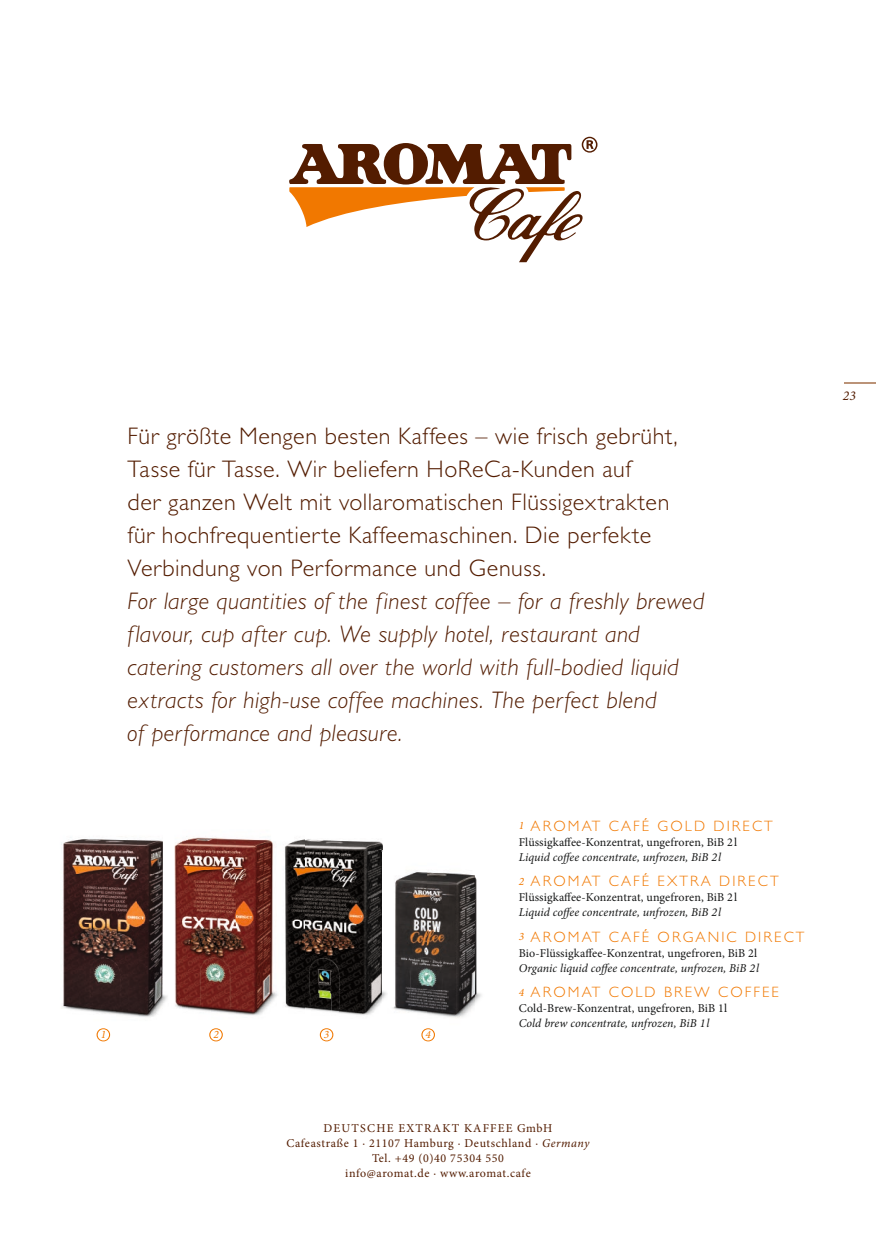
<style>
.page{position:relative;width:876px;height:1242px;background:#fff}
.page>*{position:absolute;margin:0;border:0;box-sizing:border-box;transform-origin:0 0}
.t1{font:italic 300 24px/33px "Gill Sans";letter-spacing:.02em;color:#531c00}
.t2{font:300 24px/33px "Gill Sans";letter-spacing:.02em;color:#531c00}
.t3{font:300 15px "Gill Sans";letter-spacing:.14em;color:#f17800}
.t4{font:italic 13.5px "Minion Pro";color:#531c00}
.t5{font:12px "Minion Pro";letter-spacing:.01em;color:#151616}
.t6{font:italic 12px "Minion Pro";color:#151616}
.t7{font:12px/15px "Minion Pro";letter-spacing:.05em;color:#531c00;text-align:center}
.t8{font:italic 11.25px "Minion Pro";color:#f17800}
.s1{font-family:"Minion Pro";font-weight:400;font-style:italic;font-size:11.25px}
.s2{font-style:italic}
</style>
<div class="page">
<svg style="left:289px;top:137px;width:308px;height:125px"></svg>
<img style="left:61px;top:839px;width:121px;height:134px">
<img style="left:62px;top:973px;width:242px;height:44px">
<img style="left:340px;top:852px;width:142px;height:166px">
<img style="left:140px;top:837px;width:164px;height:33px">
<img style="left:182px;top:870px;width:122px;height:103px">
<img style="left:140px;top:974px;width:42px;height:43px">
<img style="left:236px;top:837px;width:147px;height:14px">
<img style="left:304px;top:851px;width:75px;height:47px">
<img style="left:304px;top:898px;width:36px;height:95px">
<img style="left:236px;top:993px;width:190px;height:44px">
<svg style="left:209px;top:1028px;width:14px;height:13px"></svg>
<svg style="left:320px;top:1028px;width:13px;height:13px"></svg>
<svg style="left:421px;top:1028px;width:14px;height:13px"></svg>
<svg style="left:97px;top:1028px;width:13px;height:13px"></svg>
<hr style="left:844px;top:382px;width:32px;height:1px;background:#bb9378">
<p class="t2" style="left:128px;top:419px;width:551px">Für größte Mengen besten Kaffees – wie frisch gebrüht, Tasse für Tasse. Wir beliefern HoReCa-Kunden auf<br>der ganzen Welt mit vollaromatischen Flüssigextrakten für hochfrequentierte Kaffeemaschinen. Die perfekte Verbindung von Performance und Genuss.</p>
<p class="t1" style="left:128px;top:584px;width:578px">For large quantities of the finest coffee – for a freshly brewed flavour, cup after cup. We supply hotel, restaurant and catering customers all over the world with full-bodied liquid extracts for high-use coffee machines. The perfect blend<br>of performance and pleasure.</p>
<p class="t8" style="left:101px;top:1026px;width:7px">1</p>
<p class="t8" style="left:213px;top:1026px;width:7px">2</p>
<p class="t8" style="left:324px;top:1026px;width:7px">3</p>
<p class="t8" style="left:425px;top:1026px;width:7px">4</p>
<p class="t3" style="left:519px;top:817px;width:255px"><span class="s1">1</span> AROMAT CAFÉ GOLD DIRECT</p>
<p class="t5" style="left:519px;top:834px;width:220px">Flüssigkaffee-Konzentrat, ungefroren, BiB 2 l</p>
<p class="t6" style="left:519px;top:848px;width:204px">Liquid coffee concentrate, unfrozen, BiB 2l</p>
<p class="t3" style="left:519px;top:872px;width:261px"><span class="s1">2</span> AROMAT CAFÉ EXTRA DIRECT</p>
<p class="t5" style="left:519px;top:889px;width:220px">Flüssigkaffee-Konzentrat, ungefroren, BiB 2 l</p>
<p class="t6" style="left:519px;top:904px;width:204px">Liquid coffee concentrate, unfrozen, BiB 2l</p>
<p class="t3" style="left:519px;top:928px;width:287px"><span class="s1">3</span> AROMAT CAFÉ ORGANIC DIRECT</p>
<p class="t5" style="left:519px;top:945px;width:240px">Bio-Flüssigkaffee-Konzentrat, ungefroren, BiB 2l</p>
<p class="t6" style="left:519px;top:959px;width:242px">Organic liquid coffee concentrate, unfrozen, BiB 2l</p>
<p class="t3" style="left:519px;top:983px;width:262px"><span class="s1">4</span> AROMAT COLD BREW COFFEE</p>
<p class="t5" style="left:519px;top:1000px;width:210px">Cold-Brew-Konzentrat, ungefroren, BiB 1l</p>
<p class="t6" style="left:519px;top:1015px;width:192px">Cold brew concentrate, unfrozen, BiB 1l</p>
<p class="t7" style="left:286px;top:1120px;width:305px">DEUTSCHE EXTRAKT KAFFEE GmbH<br>Cafeastraße 1 · 21107 Hamburg · Deutschland · <span class="s2">Germany </span>Tel. +49 (0)40 75304 550<br>info@aromat.de · www.aromat.cafe</p>
<p class="t4" style="left:843px;top:386px;width:15px">23</p>
</div>
